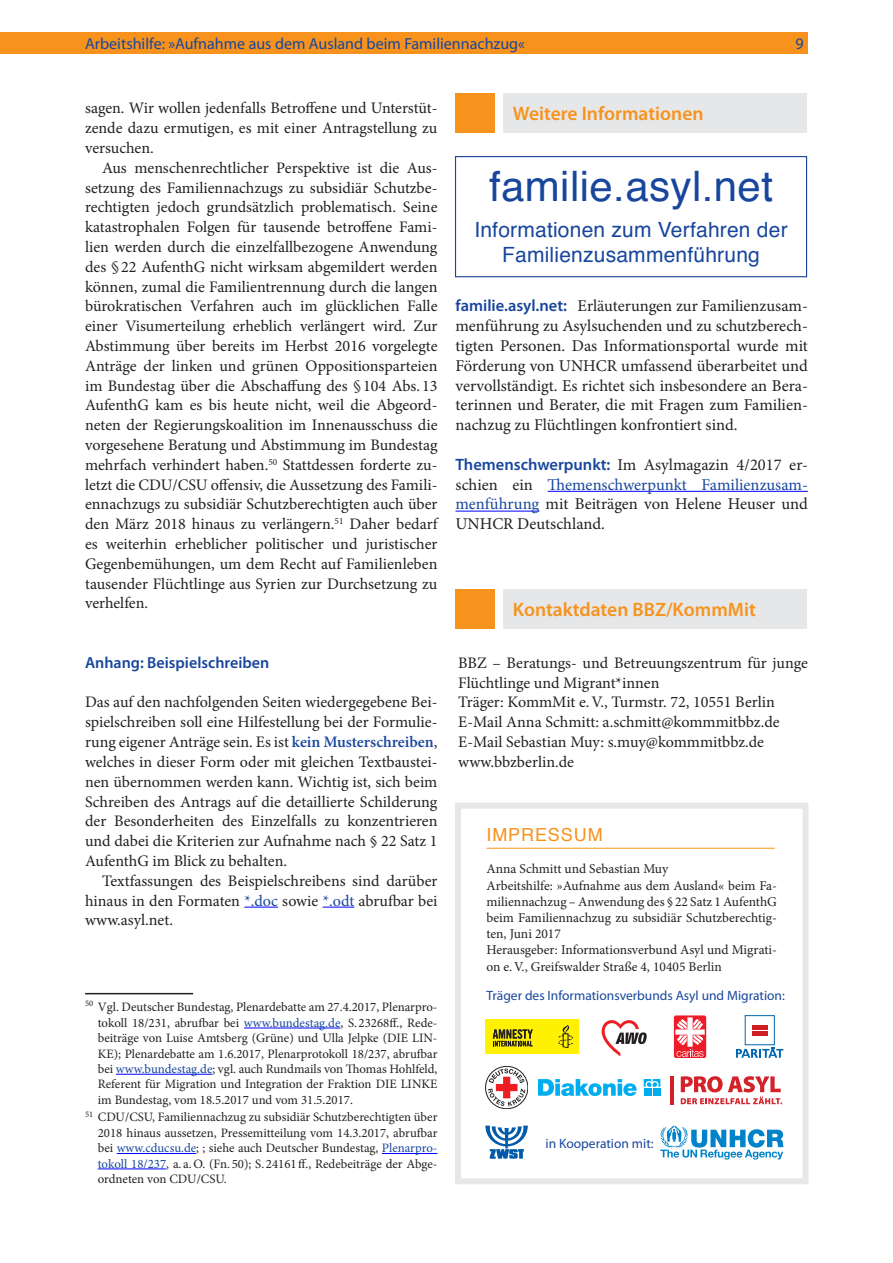
<style>
.page{position:relative;width:893px;height:1263px;background:#fff}
.page>*{position:absolute;margin:0;border:0;box-sizing:border-box;transform-origin:0 0}
.t1{font:42px "Helvetica";letter-spacing:.01em;color:#18469d}
.t2{font:21px/25.2px "Helvetica";letter-spacing:.01em;color:#18469d;text-align:center}
.Kapitelüberschrift{font:600 19.5px "Myriad Pro";color:#f7931d}
.t3{font:18px "Helvetica";letter-spacing:.05em;color:#f7931d}
.t4{font:16.5px/19.8px "Minion Pro";color:#231f20;text-align:justify}
.Text{font:16.05px/19.8px "Minion Pro";color:#231f20;text-align:justify}
.Textanfang{font:16.05px/19.8px "Minion Pro";color:#231f20;text-align:justify}
.Fließtext{font:16.05px/19.8px "Minion Pro";color:#231f20}
.t5{font:16.05px "Myriad Pro";color:#18469d}
.Überschrift{font:600 16.05px "Myriad Pro";color:#18469d}
.Textanfang-2{font:13.5px/16.2px "Minion Pro";color:#231f20;text-align:justify}
.Text-2{font:13.5px "Myriad Pro";color:#18469d}
.FußnoteAM{font:12.9px/15.5px "Minion Pro";color:#231f20;text-align:justify}
.s1{font-family:"Adobe Garamond Pro"}
.s2{font-weight:600;color:#18469d}
.s3{color:#18469d}
.s4{font-family:"Myriad Pro";font-weight:600;color:#18469d}
</style>
<div class="page">
<hr style="left:244px;top:907px;width:34px;height:1px;background:#00f">
<hr style="left:323px;top:907px;width:31px;height:1px;background:#00f">
<hr style="left:85px;top:993px;width:108px;height:1px;background:#231f20">
<hr style="left:244px;top:1028px;width:96px;height:1px;background:#00f">
<hr style="left:116px;top:1074px;width:96px;height:1px;background:#00f">
<hr style="left:117px;top:1153px;width:79px;height:1px;background:#00f">
<hr style="left:382px;top:1153px;width:55px;height:1px;background:#00f">
<hr style="left:98px;top:1168px;width:68px;height:1px;background:#00f">
<hr style="left:548px;top:491px;width:260px;height:1px;background:#00f">
<hr style="left:455px;top:511px;width:84px;height:1px;background:#00f">
<div style="left:0;top:32px;width:117px;height:21px;background:#f7931d"></div>
<div style="left:85px;top:32px;width:723px;height:21px;background:#f7931d"></div>
<hr style="left:486px;top:848px;width:289px;height:1px;background:#f7931d">
<div style="left:455px;top:803px;width:353px;height:381px;border:6px solid #e6e7e9"></div>
<div style="left:485px;top:1020px;width:94px;height:34px;background:#fff101"></div>
<svg style="left:493px;top:1029px;width:40px;height:17px"></svg>
<svg style="left:558px;top:1025px;width:15px;height:23px"></svg>
<svg style="left:602px;top:1020px;width:45px;height:36px"></svg>
<div style="left:674px;top:1015px;width:32px;height:43px;background:#ee1c28;border-radius:2px"></div>
<svg style="left:675px;top:1017px;width:30px;height:40px"></svg>
<hr style="left:752px;top:1025px;width:16px;height:4px;background:#d01e25">
<hr style="left:752px;top:1031px;width:16px;height:4px;background:#d01e25">
<div style="left:745px;top:1015px;width:30px;height:30px;border:1px solid #0166b3"></div>
<svg style="left:736px;top:1047px;width:47px;height:11px"></svg>
<svg style="left:485px;top:1066px;width:43px;height:43px"></svg>
<div style="left:485px;top:1066px;width:43px;height:43px;border:1px solid #231f20;border-radius:50%"></div>
<svg style="left:488px;top:1068px;width:37px;height:38px"></svg>
<svg style="left:538px;top:1079px;width:99px;height:17px"></svg>
<svg style="left:644px;top:1079px;width:16px;height:8px"></svg>
<div style="left:644px;top:1088px;width:7px;height:8px;background:#00aeef"></div>
<div style="left:653px;top:1088px;width:7px;height:8px;background:#00aeef"></div>
<hr style="left:670px;top:1076px;width:4px;height:28px;background:#d32229">
<svg style="left:681px;top:1076px;width:101px;height:28px"></svg>
<svg style="left:485px;top:1125px;width:43px;height:34px"></svg>
<svg style="left:660px;top:1125px;width:124px;height:34px"></svg>
<div style="left:455px;top:156px;width:352px;height:121px;border:1px solid #18469d"></div>
<div style="left:455px;top:94px;width:39px;height:39px;background:#f7931d"></div>
<div style="left:503px;top:94px;width:304px;height:39px;background:#e6e7e9"></div>
<div style="left:455px;top:589px;width:39px;height:39px;background:#f7931d"></div>
<div style="left:503px;top:589px;width:304px;height:39px;background:#e6e7e9"></div>
<p class="t5" style="left:85px;top:33px;width:441px">Arbeitshilfe: »Aufnahme aus dem Ausland beim Familiennachzug«</p>
<p class="t5" style="left:795px;top:33px;width:10px">9</p>
<p class="Text" style="left:85px;top:98px;width:354px">sagen. Wir wollen jedenfalls Betroffene und Unterstüt&shy;zende dazu ermutigen, es mit einer Antragstellung zu versuchen.</p>
<p class="Text" style="left:85px;top:158px;width:354px;text-indent:17px">Aus menschenrechtlicher Perspektive ist die Aus&shy;setzung des Familiennachzugs zu subsidiär Schutzbe&shy;rechtigten jedoch grundsätzlich problematisch. Seine katastrophalen Folgen für tausende betroffene Fami&shy;lien werden durch die einzelfallbezogene Anwendung des <span class="s1">§</span>22 AufenthG nicht wirksam abgemildert werden können, zumal die Familientrennung durch die langen bürokratischen Verfahren auch im glücklichen Falle einer Visumerteilung erheblich verlängert wird. Zur Abstimmung über bereits im Herbst 2016 vorgelegte Anträge der linken und grünen Oppositionsparteien im Bundestag über die Abschaffung des <span class="s1">§</span>104 Abs. 13<br>AufenthG kam es bis heute nicht, weil die Abgeord&shy;neten der Regierungskoalition im Innenausschuss die vorgesehene Beratung und Abstimmung im Bundestag mehrfach verhindert haben.<sup>50</sup> Stattdessen forderte zu&shy;letzt die CDU/CSU offensiv, die Aussetzung des Famili&shy;ennachzugs zu subsidiär Schutzberechtigten auch über den März 2018 hinaus zu verlängern.<sup>51</sup> Daher bedarf es weiterhin erheblicher politischer und juristischer Gegenbemühungen, um dem Recht auf Familienleben tausender Flüchtlinge aus Syrien zur Durchsetzung zu verhelfen.</p>
<p class="Überschrift" style="left:85px;top:652px;width:186px">Anhang: Beispielschreiben</p>
<p class="Textanfang" style="left:85px;top:692px;width:354px">Das auf den nachfolgenden Seiten wiedergegebene Bei&shy;spielschreiben soll eine Hilfestellung bei der Formulie&shy;rung eigener Anträge sein. Es ist <span class="s2">kein Musterschreiben</span>, welches in dieser Form oder mit gleichen Textbaustei&shy;nen übernommen werden kann. Wichtig ist, sich beim Schreiben des Antrags auf die detaillierte Schilderung der Besonderheiten des Einzelfalls zu konzentrieren und dabei die Kriterien zur Aufnahme nach § 22 Satz 1<br>AufenthG im Blick zu behalten.</p>
<p class="Text" style="left:85px;top:871px;width:354px;text-indent:17px">Textfassungen des Beispielschreibens sind darüber hinaus in den Formaten <span class="s3">*.doc</span> sowie <span class="s3">*.odt</span> abrufbar bei www.asyl.net.</p>
<p class="FußnoteAM" style="left:98px;top:999px;width:341px;text-indent:-13px"><sup>50</sup> Vgl. Deutscher Bundestag, Plenardebatte am 27.4.2017, Plenarpro&shy;tokoll 18/231, abrufbar bei <span class="s3">www.bundestag.de</span>, S. 23268ff., Rede&shy;beiträge von Luise Amtsberg (Grüne) und Ulla Jelpke (DIE LIN-KE); Plenardebatte am 1.6.2017, Plenarprotokoll 18/237, abrufbar bei <span class="s3">www.bundestag.de</span>; vgl. auch Rundmails von Thomas Hohlfeld, Referent für Migration und Integration der Fraktion DIE LINKE im Bundestag, vom 18.5.2017 und vom 31.5.2017.</p>
<p class="FußnoteAM" style="left:98px;top:1109px;width:341px;text-indent:-13px"><sup>51</sup> CDU/CSU, Familiennachzug zu subsidiär Schutzberechtigten über 2018 hinaus aussetzen, Pressemitteilung vom 14.3.2017, abrufbar bei <span class="s3">www.cducsu.de</span>; ; siehe auch Deutscher Bundestag, <span class="s3">Plenarpro&shy;tokoll 18/237</span>, a. a.O. (Fn. 50); S. 24161ff., Redebeiträge der Abge&shy;ordneten von CDU/CSU.</p>
<p class="Kapitelüberschrift" style="left:513px;top:101px;width:192px">Weitere Informationen</p>
<p class="t1" style="left:489px;top:154px;width:286px">familie.asyl.net</p>
<p class="t2" style="left:474px;top:218px;width:315px">Informationen zum Verfahren der<br>Familienzusammenführung</p>
<p class="t4" style="left:455px;top:296px;width:354px"><span class="s4">familie.asyl.net:</span> Erläuterungen zur Familienzusam&shy;menführung zu Asylsuchenden und zu schutzberech&shy;tigten Personen. Das Informationsportal wurde mit Förderung von UNHCR umfassend überarbeitet und vervollständigt. Es richtet sich insbesondere an Bera&shy;terinnen und Berater, die mit Fragen zum Familien&shy;nachzug zu Flüchtlingen konfrontiert sind.</p>
<p class="t4" style="left:455px;top:455px;width:354px"><span class="s4">Themenschwerpunkt:</span> Im Asylmagazin 4/2017 er&shy;schien ein <span class="s3">Themenschwerpunkt Familienzusam&shy;menführung</span> mit Beiträgen von Helene Heuser und UNHCR Deutschland.</p>
<p class="Kapitelüberschrift" style="left:513px;top:597px;width:245px">Kontaktdaten BBZ/KommMit</p>
<p class="Fließtext" style="left:458px;top:653px;width:351px">BBZ – Beratungs- und Betreuungszentrum für junge<br>Flüchtlinge und Migrant*innen</p>
<p class="Fließtext" style="left:458px;top:692px;width:318px">Träger: KommMit e.V., Turmstr. 72, 10551 Berlin</p>
<p class="Fließtext" style="left:458px;top:712px;width:323px">E-Mail Anna Schmitt: a.schmitt@kommmitbbz.de</p>
<p class="Fließtext" style="left:458px;top:732px;width:307px">E-Mail Sebastian Muy: s.muy@kommmitbbz.de</p>
<p class="Fließtext" style="left:458px;top:752px;width:117px">www.bbzberlin.de</p>
<p class="t3" style="left:486px;top:820px;width:118px">IMPRESSUM</p>
<p class="Textanfang-2" style="left:486px;top:861px;width:183px">Anna Schmitt und Sebastian Muy</p>
<p class="Textanfang-2" style="left:486px;top:877px;width:292px">Arbeitshilfe: »Aufnahme aus dem Ausland« beim Fa&shy;miliennachzug – Anwendung des § 22 Satz 1 AufenthG beim Familiennachzug zu subsidiär Schutzberechtig&shy;ten, Juni 2017</p>
<p class="Textanfang-2" style="left:486px;top:942px;width:292px">Herausgeber: Informationsverbund Asyl und Migrati&shy;on e.V., Greifswalder Straße 4, 10405 Berlin</p>
<p class="Text-2" style="left:486px;top:987px;width:300px">Träger des Informationsverbunds Asyl und Migration:</p>
<p class="Text-2" style="left:546px;top:1135px;width:109px">in Kooperation mit:</p>
</div>
